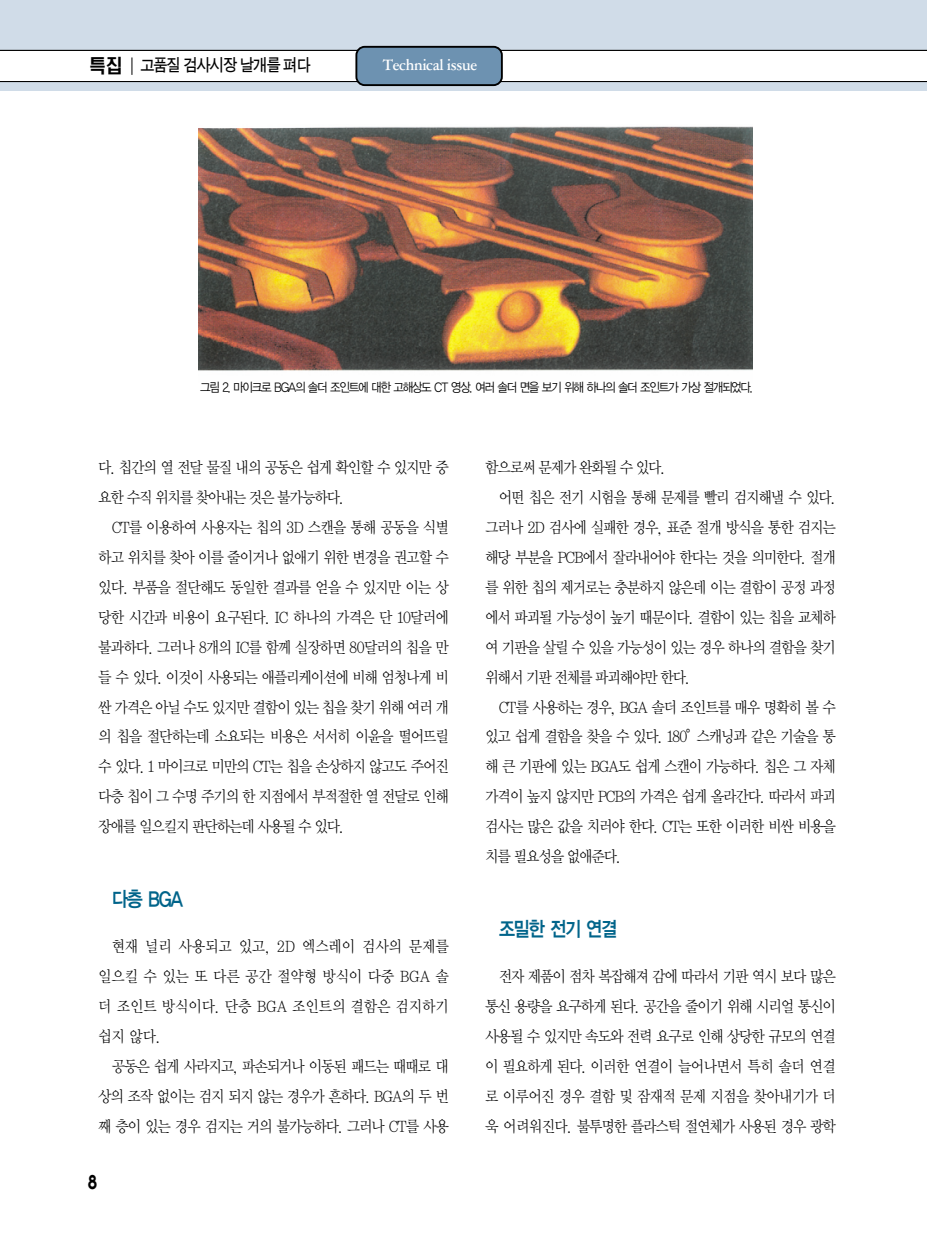
<style>
.page{position:relative;width:927px;height:1248px;background:#fff}
.page>*{position:absolute;margin:0;border:0;box-sizing:border-box;transform-origin:0 0}
.t1{font:20.47px "YGO14";letter-spacing:-.14em;color:#00648a;scale:.85 1}
.t2{font:600 18.9px "Avant Garde";color:#000;scale:.9 1}
.t3{font:17.32px "Sand Tg";letter-spacing:-.05em;color:#000;scale:.9 1}
.t4{font:17.32px "Sand Km";letter-spacing:-.025em;color:#fff;scale:.9 1}
.t5{font:15.75px/29.9px "Y Mj O12";letter-spacing:-.13em;color:#000;text-align:justify;scale:.9 1}
.t6{font:12.6px "YGO12";letter-spacing:-.18em;color:#000;scale:.9 1}
.s1{font-family:"HYK Head Line";font-weight:500;font-size:18.9px}
</style>
<div class="page">
<svg style="left:0;top:0;width:927px;height:371px"></svg>
<p class="t3" style="left:89px;top:57px;width:248px"><span class="s1">특집</span> 고품질 검사시장 날개를 펴다</p>
<p class="t4" style="left:383px;top:57px;width:107px">Technical issue</p>
<p class="t6" style="left:200px;top:382px;width:616px">그림 2. 마이크로 BGA의 솔더 조인트에 대한 고해상도 CT 영상. 여러 솔더 면을 보기 위해 하나의 솔더 조인트가 가상 절개되었다.</p>
<p class="t5" style="left:98px;top:453px;width:392px">다. 칩간의 열 전달 물질 내의 공동은 쉽게 확인할 수 있지만 중 요한 수직 위치를 찾아내는 것은 불가능하다.</p>
<p class="t5" style="left:98px;top:513px;width:392px;text-indent:13px">CT를 이용하여 사용자는 칩의 3D 스캔을 통해 공동을 식별 하고 위치를 찾아 이를 줄이거나 없애기 위한 변경을 권고할 수 있다. 부품을 절단해도 동일한 결과를 얻을 수 있지만 이는 상 당한 시간과 비용이 요구된다. IC 하나의 가격은 단 10달러에 불과하다. 그러나 8개의 IC를 함께 실장하면 80달러의 칩을 만 들 수 있다. 이것이 사용되는 애플리케이션에 비해 엄청나게 비 싼 가격은 아닐 수도 있지만 결함이 있는 칩을 찾기 위해 여러 개 의 칩을 절단하는데 소요되는 비용은 서서히 이윤을 떨어뜨릴 수 있다. 1 마이크로 미만의 CT는 칩을 손상하지 않고도 주어진 다층 칩이 그 수명 주기의 한 지점에서 부적절한 열 전달로 인해 장애를 일으킬지 판단하는데 사용될 수 있다.</p>
<p class="t1" style="left:111px;top:890px;width:87px">다층 BGA</p>
<p class="t5" style="left:98px;top:932px;width:392px;text-indent:13px">현재 널리 사용되고 있고, 2D 엑스레이 검사의 문제를 일으킬 수 있는 또 다른 공간 절약형 방식이 다중 BGA 솔 더 조인트 방식이다. 단층 BGA 조인트의 결함은 검지하기 쉽지 않다.</p>
<p class="t5" style="left:98px;top:1052px;width:392px;text-indent:13px">공동은 쉽게 사라지고, 파손되거나 이동된 패드는 때때로 대 상의 조작 없이는 검지 되지 않는 경우가 흔하다. BGA의 두 번 째 층이 있는 경우 검지는 거의 불가능하다. 그러나 CT를 사용</p>
<p class="t2" style="left:88px;top:1174px;width:12px">8</p>
<p class="t5" style="left:485px;top:453px;width:203px">함으로써 문제가 완화될 수 있다.</p>
<p class="t5" style="left:498px;top:483px;width:377px">어떤 칩은 전기 시험을 통해 문제를 빨리 검지해낼 수 있다.</p>
<p class="t5" style="left:485px;top:513px;width:392px">그러나 2D 검사에 실패한 경우, 표준 절개 방식을 통한 검지는</p>
<p class="t5" style="left:485px;top:543px;width:392px">해당 부분을 PCB에서 잘라내어야 한다는 것을 의미한다. 절개</p>
<p class="t5" style="left:485px;top:573px;width:392px">를 위한 칩의 제거로는 충분하지 않은데 이는 결함이 공정 과정</p>
<p class="t5" style="left:485px;top:603px;width:392px">에서 파괴될 가능성이 높기 때문이다. 결함이 있는 칩을 교체하</p>
<p class="t5" style="left:485px;top:633px;width:392px">여 기판을 살릴 수 있을 가능성이 있는 경우 하나의 결함을 찾기</p>
<p class="t5" style="left:485px;top:663px;width:230px">위해서 기판 전체를 파괴해야만 한다.</p>
<p class="t5" style="left:498px;top:692px;width:377px">CT를 사용하는 경우, BGA 솔더 조인트를 매우 명확히 볼 수</p>
<p class="t5" style="left:485px;top:722px;width:392px">있고 쉽게 결함을 찾을 수 있다. 180°스캐닝과 같은 기술을 통</p>
<p class="t5" style="left:485px;top:752px;width:392px">해 큰 기판에 있는 BGA도 쉽게 스캔이 가능하다. 칩은 그 자체</p>
<p class="t5" style="left:485px;top:782px;width:392px">가격이 높지 않지만 PCB의 가격은 쉽게 올라간다. 따라서 파괴</p>
<p class="t5" style="left:485px;top:812px;width:392px">검사는 많은 값을 치러야 한다. CT는 또한 이러한 비싼 비용을</p>
<p class="t5" style="left:485px;top:842px;width:153px">치를 필요성을 없애준다.</p>
<p class="t1" style="left:498px;top:920px;width:142px">조밀한 전기 연결</p>
<p class="t5" style="left:485px;top:962px;width:392px;text-indent:13px">전자 제품이 점차 복잡해져 감에 따라서 기판 역시 보다 많은 통신 용량을 요구하게 된다. 공간을 줄이기 위해 시리얼 통신이 사용될 수 있지만 속도와 전력 요구로 인해 상당한 규모의 연결 이 필요하게 된다. 이러한 연결이 늘어나면서 특히 솔더 연결 로 이루어진 경우 결함 및 잠재적 문제 지점을 찾아내기가 더 욱 어려워진다. 불투명한 플라스틱 절연체가 사용된 경우 광학</p>
</div>
